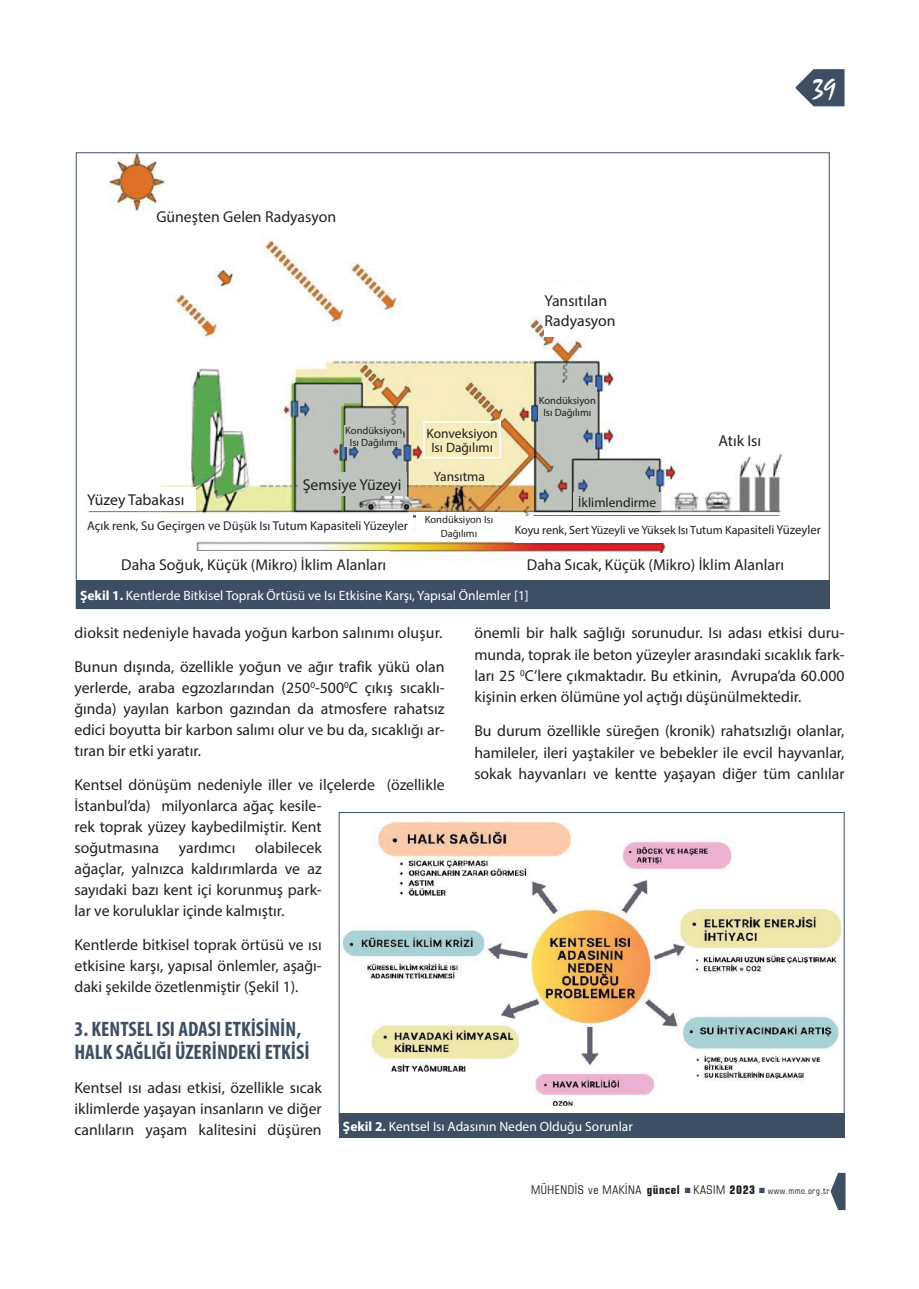
<style>
.page{position:relative;width:919px;height:1289px;background:#fff}
.page>*{position:absolute;margin:0;border:0;box-sizing:border-box;transform-origin:0 0}
.t1{font:27px "TR Mystical Plain";color:#fff}
.t2{font:700 condensed 21px/22.5px "Myriad Pro";color:#3e4f64}
.t3{font:15.75px/21px "Myriad Pro";color:#231f20;text-align:justify}
.t4{font:13.5px "Myriad Pro";color:#fff}
.t5{font:13.5px/13.5px "Myriad Pro";color:#231f20;text-align:center}
.t6{font:12.75px "Myriad Pro";color:#231f20}
.t7{font:12px "Myriad Pro";letter-spacing:-.005em;color:#231f20}
.t8{font:condensed 12px "Square 721 BT";letter-spacing:.05em;color:#231f20}
.t9{font:10.5px/12px "Myriad Pro";color:#231f20;text-align:center}
.t10{font:condensed 9px "Square 721 BT";letter-spacing:.05em;color:#231f20}
.s1{font-size:12.75px}
.s2{font-weight:700}
</style>
<div class="page">
<svg style="left:795px;top:69px;width:49px;height:37px"></svg>
<svg style="left:830px;top:1172px;width:15px;height:37px"></svg>
<img style="left:88px;top:154px;width:694px;height:399px">
<div style="left:76px;top:580px;width:753px;height:29px;background:#3e4f64"></div>
<div style="left:156px;top:204px;width:184px;height:24px;background:#fff"></div>
<div style="left:87px;top:513px;width:325px;height:24px;background:#fff"></div>
<div style="left:514px;top:516px;width:307px;height:27px;background:#fff"></div>
<div style="left:544px;top:284px;width:94px;height:52px;background:#fff"></div>
<div style="left:689px;top:425px;width:101px;height:29px;background:#fff"></div>
<div style="left:87px;top:487px;width:109px;height:24px;background:#fff"></div>
<div style="left:121px;top:551px;width:268px;height:27px;background:#fff"></div>
<div style="left:417px;top:511px;width:84px;height:29px;background:#fff"></div>
<div style="left:424px;top:467px;width:70px;height:17px;background:#f5ecbc"></div>
<div style="left:424px;top:422px;width:76px;height:35px;background:#f5ecbc"></div>
<div style="left:423px;top:421px;width:78px;height:37px;border:2px solid #fff"></div>
<div style="left:298px;top:472px;width:108px;height:24px;background:#bec3be"></div>
<div style="left:538px;top:387px;width:58px;height:38px;background:#bec3be"></div>
<div style="left:344px;top:425px;width:59px;height:22px;background:#bec3be"></div>
<div style="left:573px;top:493px;width:87px;height:18px;background:#bec3be"></div>
<img style="left:342px;top:821px;width:500px;height:285px">
<div style="left:339px;top:1113px;width:505px;height:24px;background:#3e4f64"></div>
<p class="t3" style="left:156px;top:206px;width:181px">Güneşten Gelen Radyasyon</p>
<p class="t3" style="left:87px;top:489px;width:99px">Yüzey Tabakası</p>
<p class="t9" style="left:345px;top:424px;width:58px">Kondüksiyon<br>Isı Dağılımı</p>
<p class="t3" style="left:303px;top:474px;width:100px">Şemsiye Yüzeyi</p>
<p class="t5" style="left:426px;top:426px;width:73px">Konveksiyon<br>Isı Dağılımı</p>
<p class="t5" style="left:434px;top:469px;width:53px">Yansıtma</p>
<p class="t3" style="left:544px;top:290px;width:72px;line-height:20.2px">Yansıtılan<br>Radyasyon</p>
<p class="t9" style="left:539px;top:394px;width:58px">Kondüksiyon<br>Isı Dağılımı</p>
<p class="t5" style="left:578px;top:495px;width:80px">İklimlendirme</p>
<h1 class="t1" style="left:812px;top:73px;width:25px">39</h1>
<p class="t3" style="left:718px;top:429px;width:44px">Atık Isı</p>
<p class="t9" style="left:425px;top:513px;width:70px;line-height:13.5px">Kondüksiyon Isı<br>Dağılımı</p>
<p class="t6" style="left:87px;top:518px;width:322px">Açık renk, Su Geçirgen ve Düşük Isı Tutum Kapasiteli Yüzeyler</p>
<p class="t7" style="left:514px;top:522px;width:308px">Koyu renk, Sert Yüzeyli ve Yüksek Isı Tutum Kapa<span class="s1">siteli Yüzeyler</span></p>
<p class="t3" style="left:121px;top:554px;width:266px">Daha Soğuk, Küçük (Mikro) İklim Alanları</p>
<p class="t3" style="left:527px;top:554px;width:259px">Daha Sıcak, Küçük (Mikro) İklim Alanları</p>
<p class="t4" style="left:80px;top:586px;width:450px"><span class="s2">Şekil 1.</span> Kentlerde Bitkisel Toprak Örtüsü ve Isı Etkisine Karşı, Yapısal Önlemler [1]</p>
<p class="t3" style="left:474px;top:622px;width:371px">önemli bir halk sağlığı sorunudur. Isı adası etkisi duru&shy;munda, toprak ile beton yüzeyler arasındaki sıcaklık fark&shy;ları 25 <sup>0</sup>C’lere çıkmaktadır. Bu etkinin, Avrupa’da 60.000 kişinin erken ölümüne yol açtığı düşünülmektedir.</p>
<p class="t3" style="left:474px;top:720px;width:371px">Bu durum özellikle süreğen (kronik) rahatsızlığı olanlar, hamileler, ileri yaştakiler ve bebekler ile evcil hayvanlar, sokak hayvanları ve kentte yaşayan diğer tüm canlılar</p>
<p class="t3" style="left:74px;top:615px;width:371px;line-height:34px">dioksit nedeniyle havada yoğun karbon salınımı oluşur.<br>Bunun dışında, özellikle yoğun ve ağır trafik yükü olan</p>
<p class="t3" style="left:74px;top:677px;width:371px">yerlerde, araba egzozlarından (250<sup>0</sup>-500<sup>0</sup>C çıkış sıcaklı&shy;ğında) yayılan karbon gazından da atmosfere rahatsız edici boyutta bir karbon salımı olur ve bu da, sıcaklığı ar&shy;tıran bir etki yaratır.</p>
<p class="t3" style="left:74px;top:774px;width:371px;text-align:left">Kentsel dönüşüm nedeniyle iller ve ilçelerde (özellikle İstanbul’da) milyonlarca ağaç kesile-<br>rek toprak yüzey kaybedilmiştir. Kent<br>soğutmasına</p>
<p class="t3" style="left:74px;top:837px;width:249px;text-indent:181px">olabilecek ağaçlar, yalnızca kaldırımlarda ve az sayıdaki bazı kent içi korunmuş park&shy;lar ve koruluklar içinde kalmıştır.</p>
<p class="t3" style="left:74px;top:933px;width:249px">Kentlerde bitkisel toprak örtüsü ve ısı etkisine karşı, yapısal önlemler, aşağı&shy;daki şekilde özetlenmiştir (Şekil 1).</p>
<h2 class="t2" style="left:74px;top:1017px;width:236px">3. KENTSEL ISI ADASI ETKİSİNİN,<br>HALK SAĞLIĞI ÜZERİNDEKİ ETKİSİ</h2>
<p class="t3" style="left:74px;top:1076px;width:249px">Kentsel ısı adası etkisi, özellikle sıcak iklimlerde yaşayan insanların ve diğer canlıların yaşam kalitesini düşüren</p>
<p class="t3" style="left:179px;top:837px;width:58px">yardımcı</p>
<p class="t4" style="left:343px;top:1118px;width:291px"><span class="s2">Şekil 2.</span> Kentsel Isı Adasının Neden Olduğu Sorunlar</p>
<p class="t8" style="left:531px;top:1182px;width:226px">MÜHENDİS ve MAKİNA <span class="s2">güncel</span> KASIM <span class="s2">2023</span></p>
<p class="t10" style="left:767px;top:1185px;width:63px">www.mmo.org.tr</p>
</div>
